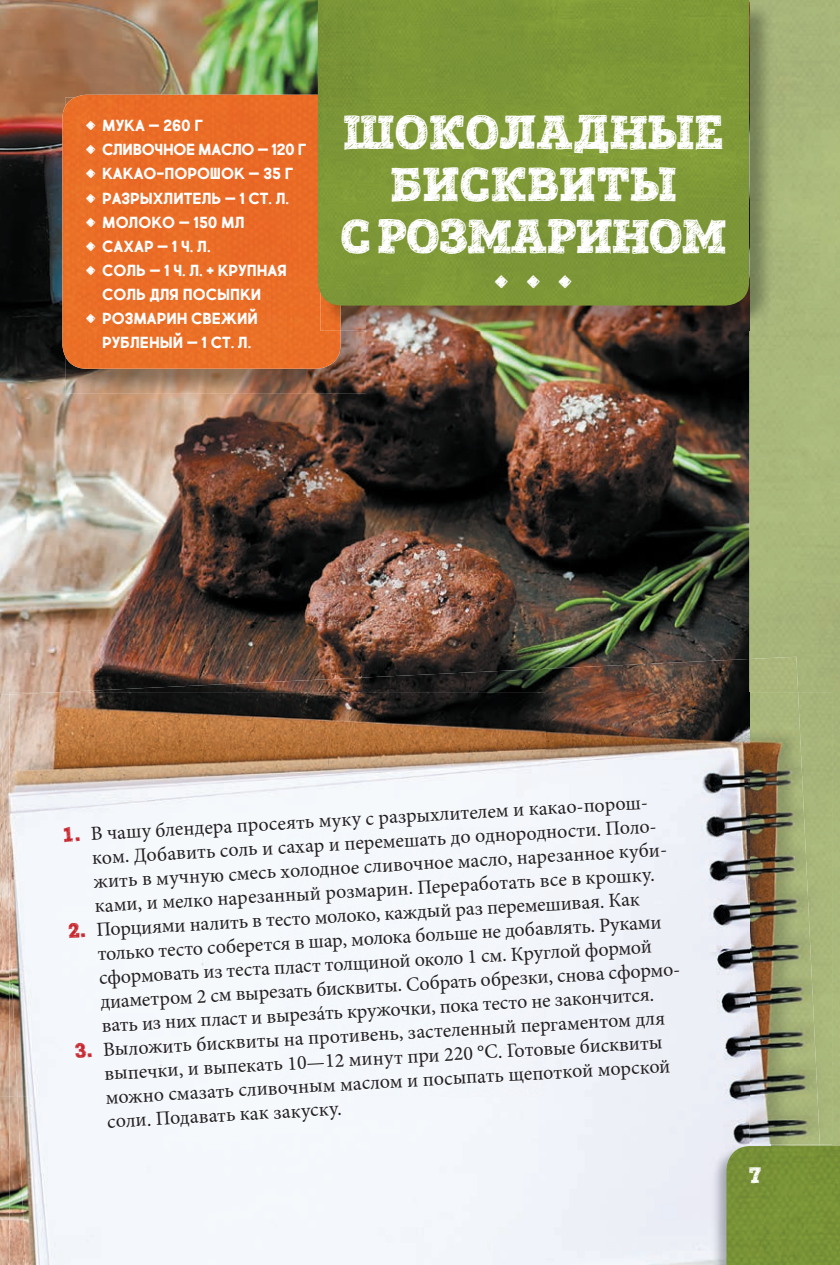
<style>
.page{position:relative;width:840px;height:1265px;background:#fff}
.page>*{position:absolute;margin:0;border:0;box-sizing:border-box;transform-origin:0 0}
.t1{font:46px/52px "Posterizer KG Sketch";color:#fff;text-align:center}
.t2{font:22px "Posterizer KG Sketch";color:#fff}
.t3{font:20px/24px "Minion Pro";color:#231f20}
.t4{font:700 16px/24px "Market Fresh";color:#fff}
.s1{font-family:"Posterizer KG Sketch";color:#c8242b}
</style>
<div class="page">
<div style="left:748px;top:0;width:91px;height:1144px;background:#a9b77b"></div>
<img style="left:1px;top:0;width:747px;height:1096px">
<img style="left:1px;top:1096px;width:17px;height:168px">
<img style="left:0;top:0;width:1px;height:691px">
<img style="left:0;top:905px;width:1px;height:359px">
<img style="left:306px;top:331px;width:60px;height:63px">
<img style="left:65px;top:369px;width:241px;height:25px">
<img style="left:62px;top:95px;width:278px;height:274px">
<div style="left:819px;top:692px;width:12px;height:452px;background:#a9b77b"></div>
<img style="left:748px;top:656px;width:49px;height:36px">
<img style="left:0;top:691px;width:68px;height:236px">
<img style="left:68px;top:659px;width:680px;height:33px">
<img style="left:0;top:695px;width:1px;height:37px">
<img style="left:748px;top:692px;width:71px;height:452px">
<img style="left:9px;top:692px;width:739px;height:404px">
<img style="left:18px;top:1096px;width:730px;height:168px">
<img style="left:678px;top:3px;width:96px;height:328px">
<img style="left:366px;top:305px;width:312px;height:26px">
<img style="left:340px;top:305px;width:26px;height:26px">
<img style="left:320px;top:305px;width:20px;height:26px">
<div style="left:317px;top:0;width:431px;height:305px;background:#7e9838"></div>
<img style="left:710px;top:1144px;width:38px;height:120px">
<div style="left:726px;top:1145px;width:113px;height:119px;background:#789236"></div>
<p class="t4" style="left:102px;top:114px;width:205px">Мука — 260 г<br>Сливочное масло — 120 г<br>Какао-порошок — 35 г<br>Разрыхлитель — 1 ст. л.<br>Молоко — 150 мл<br>Сахар — 1 ч. л.<br>Соль — 1 ч. л. + крупная соль для посыпки<br>Розмарин свежий рубленый — 1 ст. л.</p>
<h1 class="t1" style="left:340px;top:107px;width:387px">ШОКОЛАДНЫЕ<br>БИСКВИТЫ<br>С РОЗМАРИНОМ</h1>
<p class="t3" style="left:90px;top:820px;width:578px;text-indent:-28px;rotate:-3deg"><span class="s1">1.</span> В чашу блендера просеять муку с разрыхлителем и какао-порош&shy;ком. Добавить соль и сахар и перемешать до однородности. Поло&shy;жить в мучную смесь холодное сливочное масло, нарезанное куби&shy;ками, и мелко нарезанный розмарин. Переработать все в крошку.</p>
<p class="t3" style="left:96px;top:916px;width:585px;text-indent:-28px;rotate:-3deg"><span class="s1">2.</span> Порциями налить в тесто молоко, каждый раз перемешивая. Как только тесто соберется в шар, молока больше не добавлять. Руками сформовать из теста пласт толщиной около 1 см. Круглой формой диаметром 2 см вырезать бисквиты. Собрать обрезки, снова сформо&shy;вать из них пласт и вырезáть кружочки, пока тесто не закончится.</p>
<p class="t3" style="left:102px;top:1036px;width:566px;text-indent:-28px;rotate:-3deg"><span class="s1">3.</span> Выложить бисквиты на противень, застеленный пергаментом для выпечки, и выпекать 10—12 минут при 220 °С. Готовые бисквиты можно смазать сливочным маслом и посыпать щепоткой морской соли. Подавать как закуску.</p>
<p class="t2" style="left:748px;top:1160px;width:15px">7</p>
</div>
